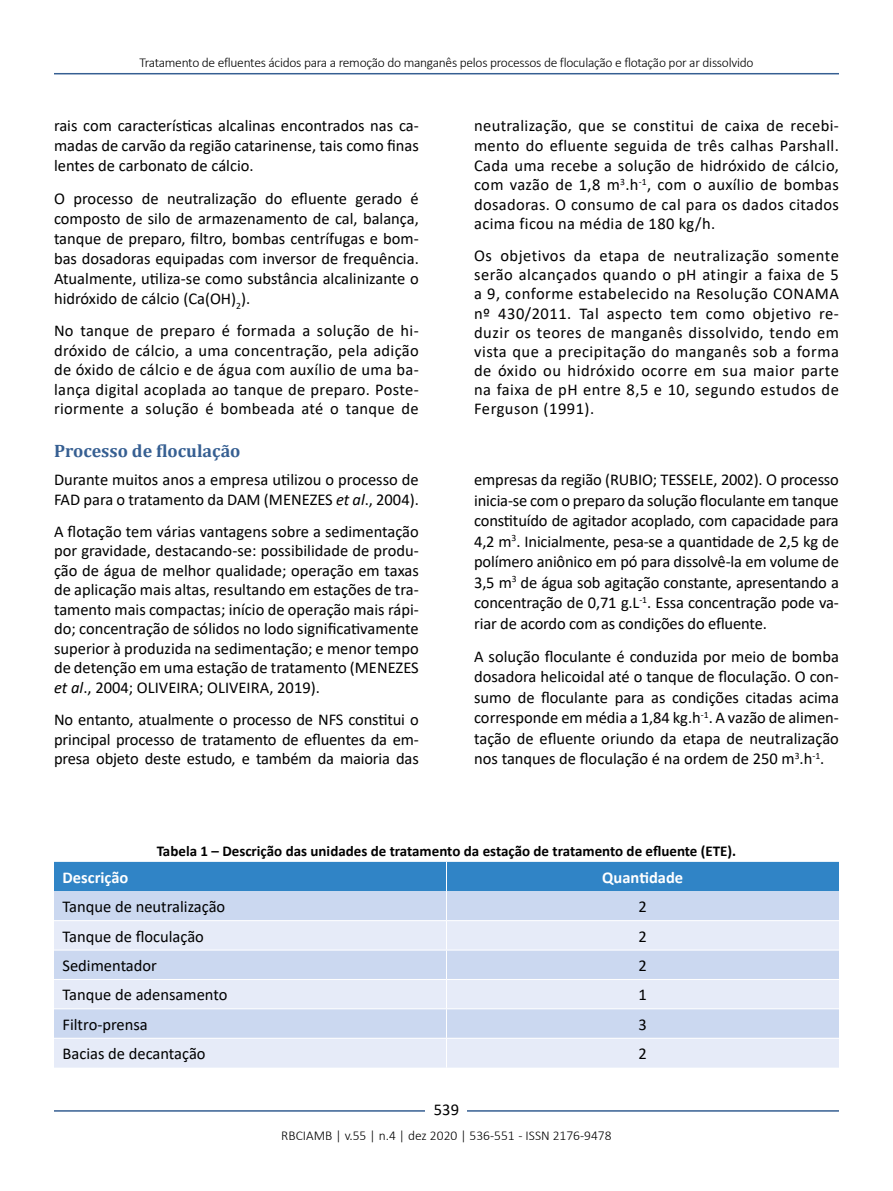
<style>
.page{position:relative;width:893px;height:1191px;background:#fff}
.page>*{position:absolute;margin:0;border:0;box-sizing:border-box;transform-origin:0 0}
.t1{font:700 18px "Cambria";color:#365f92}
.t2{font:16.5px/19.5px "Calibri";color:#000;text-align:justify}
.t3{font:700 16.5px "Calibri";color:#fff}
.t4{font:700 15px "Calibri";color:#000}
.t5{font:300 13.5px "Calibri";letter-spacing:-.02em;color:#000}
.t6{font:300 13.5px "Calibri";color:#000}
.s1{font-style:italic}
</style>
<div class="page">
<hr style="left:54px;top:73px;width:785px;height:1px;background:#365f92">
<hr style="left:54px;top:1110px;width:785px;height:1px;background:#365f92">
<div style="left:426px;top:1096px;width:41px;height:26px;background:#fff"></div>
<svg style="left:54px;top:862px;width:785px;height:205px;background:#c1d4ed"></svg>
<p class="t5" style="left:139px;top:54px;width:616px">Tratamento de efluentes ácidos para a remoção do manganês pelos processos de floculação e flotação por ar dissolvido</p>
<p class="t2" style="left:54px;top:116px;width:366px;line-height:20px">rais com características alcalinas encontrados nas ca&shy;madas de carvão da região catarinense, tais como finas lentes de carbonato de cálcio.</p>
<p class="t2" style="left:54px;top:188px;width:366px;line-height:20px">O processo de neutralização do efluente gerado é composto de silo de armazenamento de cal, balança, tanque de preparo, filtro, bombas centrífugas e bom&shy;bas dosadoras equipadas com inversor de frequência.<br>Atualmente, utiliza-se como substância alcalinizante o hidróxido de cálcio (Ca(OH)<sub>2</sub>).</p>
<p class="t2" style="left:54px;top:320px;width:366px">No tanque de preparo é formada a solução de hi&shy;dróxido de cálcio, a uma concentração, pela adição de óxido de cálcio e de água com auxílio de uma ba&shy;lança digital acoplada ao tanque de preparo. Poste&shy;riormente a solução é bombeada até o tanque de</p>
<p class="t1" style="left:54px;top:438px;width:188px">Processo de floculação</p>
<p class="t2" style="left:54px;top:469px;width:366px">Durante muitos anos a empresa utilizou o processo de<br>FAD para o tratamento da DAM (MENEZES <span class="s1">et al</span>., 2004).</p>
<p class="t2" style="left:54px;top:521px;width:366px">A flotação tem várias vantagens sobre a sedimentação por gravidade, destacando-se: possibilidade de produ&shy;ção de água de melhor qualidade; operação em taxas de aplicação mais altas, resultando em estações de tra&shy;tamento mais compactas; início de operação mais rápi&shy;do; concentração de sólidos no lodo significativamente superior à produzida na sedimentação; e menor tempo de detenção em uma estação de tratamento (MENEZES <span class="s1">et al</span>., 2004; OLIVEIRA; OLIVEIRA, 2019).</p>
<p class="t2" style="left:54px;top:709px;width:366px">No entanto, atualmente o processo de NFS constitui o principal processo de tratamento de efluentes da em&shy;presa objeto deste estudo, e também da maioria das</p>
<p class="t2" style="left:474px;top:116px;width:366px">neutralização, que se constitui de caixa de recebi&shy;mento do efluente seguida de três calhas Parshall.<br>Cada uma recebe a solução de hidróxido de cálcio, com vazão de 1,8 m<sup>3</sup>.h<sup>-1</sup>, com o auxílio de bombas dosadoras. O consumo de cal para os dados citados acima ficou na média de 180 kg/h.</p>
<p class="t2" style="left:474px;top:246px;width:366px;line-height:19px">Os objetivos da etapa de neutralização somente serão alcançados quando o pH atingir a faixa de 5 a 9, conforme estabelecido na Resolução CONAMA nº 430/2011. Tal aspecto tem como objetivo re&shy;duzir os teores de manganês dissolvido, tendo em vista que a precipitação do manganês sob a forma de óxido ou hidróxido ocorre em sua maior parte na faixa de pH entre 8,5 e 10, segundo estudos de Ferguson (1991).</p>
<p class="t2" style="left:474px;top:469px;width:366px;line-height:20.5px">empresas da região (RUBIO; TESSELE, 2002). O processo inicia-se com o preparo da solução floculante em tanque constituído de agitador acoplado, com capacidade para 4,2 m<sup>3</sup>. Inicialmente, pesa-se a quantidade de 2,5 kg de polímero aniônico em pó para dissolvê-la em volume de 3,5 m<sup>3</sup> de água sob agitação constante, apresentando a concentração de 0,71 g.L<sup>-1</sup>. Essa concentração pode va&shy;riar de acordo com as condições do efluente.</p>
<p class="t2" style="left:474px;top:645px;width:366px;line-height:20.5px">A solução floculante é conduzida por meio de bomba dosadora helicoidal até o tanque de floculação. O con&shy;sumo de floculante para as condições citadas acima corresponde em média a 1,84 kg.h<sup>-1</sup>. A vazão de alimen&shy;tação de efluente oriundo da etapa de neutralização nos tanques de floculação é na ordem de 250 m<sup>3</sup>.h<sup>-1</sup>.</p>
<p class="t4" style="left:157px;top:840px;width:581px">Tabela 1 – Descrição das unidades de tratamento da estação de tratamento de efluente (ETE).</p>
<p class="t3" style="left:63px;top:865px;width:67px">Descrição</p>
<p class="t3" style="left:602px;top:865px;width:82px">Quantidade</p>
<p class="t2" style="left:63px;top:896px;width:164px">Tanque de neutralização</p>
<p class="t2" style="left:639px;top:896px;width:10px">2</p>
<p class="t2" style="left:63px;top:926px;width:143px">Tanque de floculação</p>
<p class="t2" style="left:639px;top:926px;width:10px">2</p>
<p class="t2" style="left:63px;top:955px;width:96px">Sedimentador</p>
<p class="t2" style="left:639px;top:955px;width:10px">2</p>
<p class="t2" style="left:63px;top:984px;width:166px">Tanque de adensamento</p>
<p class="t2" style="left:639px;top:984px;width:10px">1</p>
<p class="t2" style="left:63px;top:1014px;width:87px">Filtro-prensa</p>
<p class="t2" style="left:639px;top:1014px;width:10px">3</p>
<p class="t2" style="left:63px;top:1043px;width:145px">Bacias de decantação</p>
<p class="t2" style="left:639px;top:1043px;width:10px">2</p>
<p class="t2" style="left:434px;top:1099px;width:27px">539</p>
<p class="t6" style="left:281px;top:1126px;width:332px">RBCIAMB | v.55 | n.4 | dez 2020 | 536-551 - ISSN 2176-9478</p>
</div>
